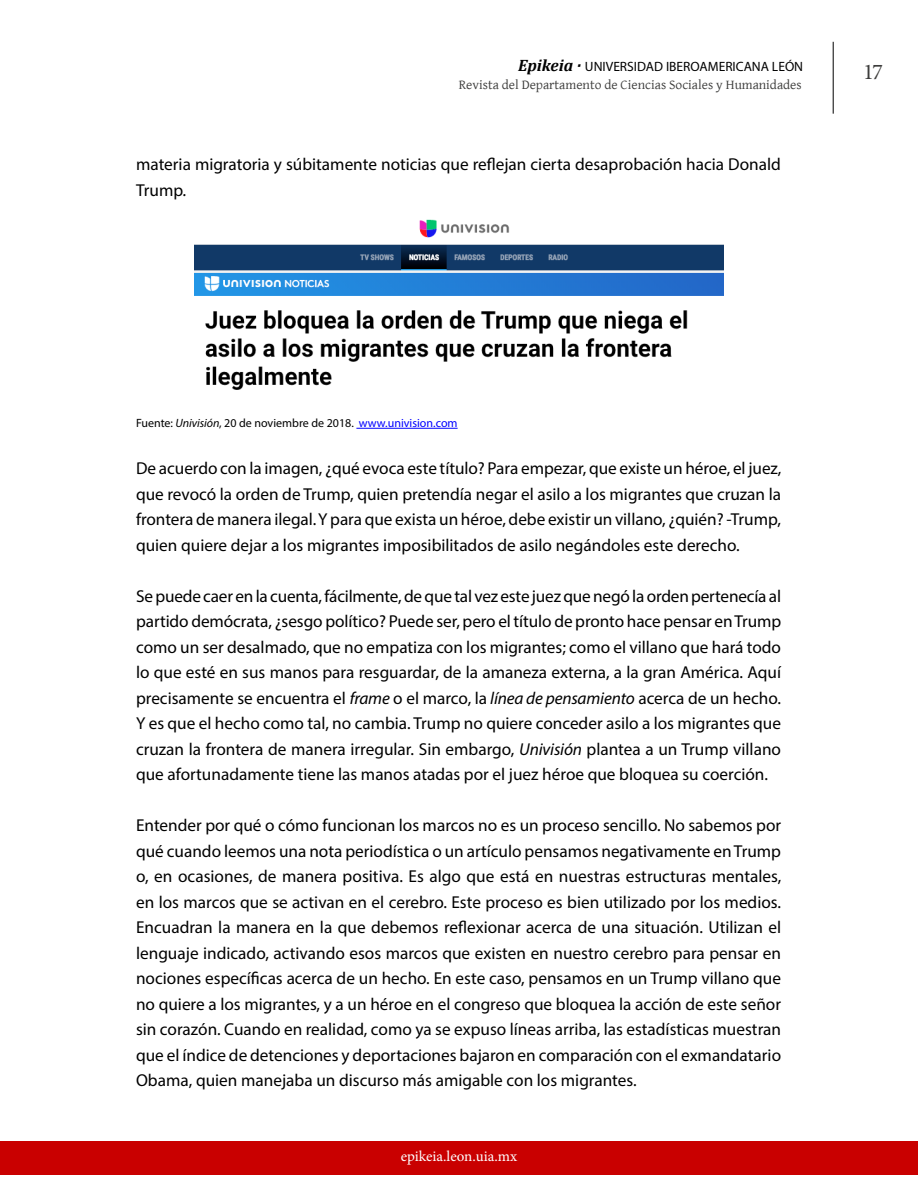
<style>
.page{position:relative;width:918px;height:1188px;background:#fff}
.page>*{position:absolute;margin:0;border:0;box-sizing:border-box;transform-origin:0 0}
.t1{font:22.5px "Minion Pro";color:#3c3c3b}
.t2{font:17.25px/25.5px "Myriad Pro";color:#000;text-align:justify}
.t3{font:15px "Minion Pro";color:#fff}
.t4{font:13.5px "Gentium";color:#3c3c3b}
.t5{font:13.5px "Myriad Pro";color:#000}
.t6{font:12px "Myriad Pro";color:#000}
.s1{font-family:"Cambria";font-weight:700;font-style:italic;font-size:16.5px}
.s2{font-style:italic}
.s3{color:#00f}
</style>
<div class="page">
<hr style="left:833px;top:42px;width:1px;height:72px;background:#000">
<div style="left:0;top:1141px;width:918px;height:34px;background:#c90000"></div>
<hr style="left:356px;top:428px;width:102px;height:1px;background:#00f">
<img style="left:194px;top:219px;width:530px;height:171px">
<p class="t5" style="left:518px;top:58px;width:286px"><span class="s1">Epikeia ·</span> UNIVERSIDAD IBEROAMERICANA LEÓN</p>
<p class="t4" style="left:459px;top:75px;width:344px">Revista del Departamento de Ciencias Sociales y Humanidades</p>
<p class="t2" style="left:136px;top:151px;width:646px">materia migratoria y súbitamente noticias que reflejan cierta desaprobación hacia Donald<br>Trump<span class="s2">.</span></p>
<h1 class="t1" style="left:863px;top:57px;width:21px">17</h1>
<p class="t6" style="left:136px;top:416px;width:323px">Fuente: <span class="s2">Univisión</span>, 20 de noviembre de 2018. <span class="s3">www.univision.com</span></p>
<p class="t2" style="left:136px;top:455px;width:647px">De acuerdo con la imagen, ¿qué evoca este título? Para empezar, que existe un héroe, el juez, que revocó la orden de Trump, quien pretendía negar el asilo a los migrantes que cruzan la frontera de manera ilegal. Y para que exista un héroe, debe existir un villano, ¿quién? -Trump, quien quiere dejar a los migrantes imposibilitados de asilo negándoles este derecho.</p>
<p class="t2" style="left:136px;top:583px;width:647px">Se puede caer en la cuenta, fácilmente, de que tal vez este juez que negó la orden pertenecía al partido demócrata, ¿sesgo político? Puede ser, pero el título de pronto hace pensar en Trump como un ser desalmado, que no empatiza con los migrantes; como el villano que hará todo lo que esté en sus manos para resguardar, de la amaneza externa, a la gran América. Aquí precisamente se encuentra el <span class="s2">frame</span> o el marco, la <span class="s2">línea de pensamiento</span> acerca de un hecho.<br>Y es que el hecho como tal, no cambia. Trump no quiere conceder asilo a los migrantes que cruzan la frontera de manera irregular. Sin embargo, <span class="s2">Univisión</span> plantea a un Trump villano que afortunadamente tiene las manos atadas por el juez héroe que bloquea su coerción.</p>
<p class="t2" style="left:136px;top:812px;width:647px">Entender por qué o cómo funcionan los marcos no es un proceso sencillo. No sabemos por qué cuando leemos una nota periodística o un artículo pensamos negativamente en Trump o, en ocasiones, de manera positiva. Es algo que está en nuestras estructuras mentales, en los marcos que se activan en el cerebro. Este proceso es bien utilizado por los medios.<br>Encuadran la manera en la que debemos reflexionar acerca de una situación. Utilizan el lenguaje indicado, activando esos marcos que existen en nuestro cerebro para pensar en nociones específicas acerca de un hecho. En este caso, pensamos en un Trump villano que no quiere a los migrantes, y a un héroe en el congreso que bloquea la acción de este señor sin corazón. Cuando en realidad, como ya se expuso líneas arriba, las estadísticas muestran que el índice de detenciones y deportaciones bajaron en comparación con el exmandatario Obama, quien manejaba un discurso más amigable con los migrantes.</p>
<p class="t3" style="left:401px;top:1146px;width:118px">epikeia.leon.uia.mx</p>
</div>
